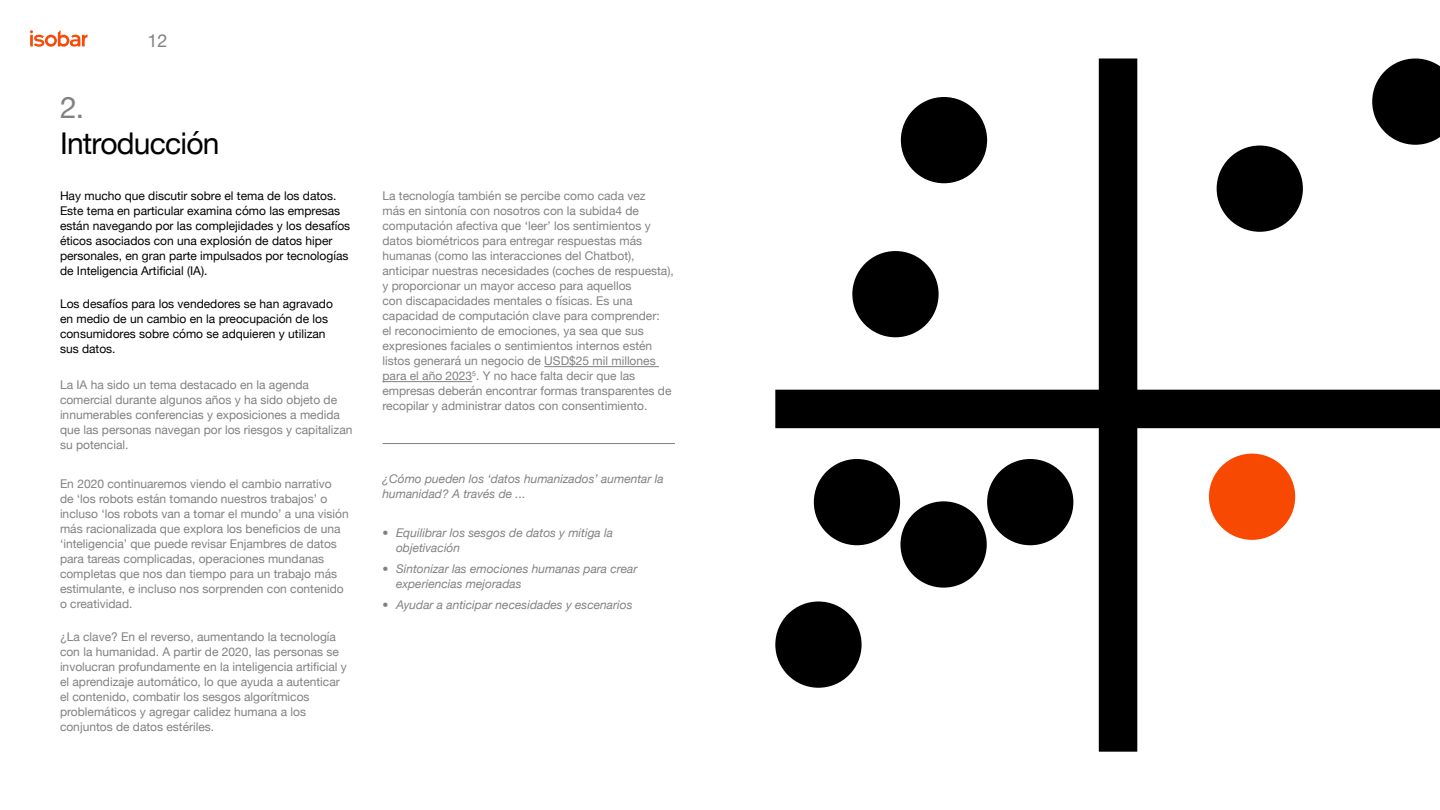
<style>
.page{position:relative;width:1440px;height:810px;background:#fff}
.page>*{position:absolute;margin:0;border:0;box-sizing:border-box;transform-origin:0 0}
.t1{font:30px "Helvetica Neue";letter-spacing:-.025em;color:#000}
.t2{font:30px "Helvetica Neue";color:#818181}
.t3{font:18px "Helvetica Neue";color:#818181}
.t4{font:12px/15px "Helvetica Neue";color:#818181}
.t5{font:12px/15px "Helvetica Neue";color:#000}
.t6{font:italic 12px/15px "Helvetica Neue";color:#818181}
</style>
<div class="page">
<svg style="left:30px;top:30px;width:57px;height:17px"></svg>
<hr style="left:544px;top:366px;width:115px;height:1px;background:#818181">
<hr style="left:382px;top:381px;width:90px;height:1px;background:#818181">
<hr style="left:382px;top:443px;width:293px;height:1px;background:#818181">
<svg style="left:775px;top:58px;width:665px;height:694px"></svg>
<h2 class="t3" style="left:148px;top:27px;width:22px">12</h2>
<h1 class="t2" style="left:60px;top:85px;width:26px">2.</h1>
<h1 class="t1" style="left:60px;top:121px;width:161px">Introducción</h1>
<p class="t5" style="left:60px;top:189px;width:292px">Hay mucho que discutir sobre el tema de los datos.<br>Este tema en particular examina cómo las empresas están navegando por las complejidades y los desafíos éticos asociados con una explosión de datos hiper personales, en gran parte impulsados por tecnologías de Inteligencia Artificial (IA).</p>
<p class="t5" style="left:60px;top:297px;width:274px">Los desafíos para los vendedores se han agravado en medio de un cambio en la preocupación de los consumidores sobre cómo se adquieren y utilizan sus datos.</p>
<p class="t4" style="left:60px;top:378px;width:294px">La IA ha sido un tema destacado en la agenda comercial durante algunos años y ha sido objeto de innumerables conferencias y exposiciones a medida que las personas navegan por los riesgos y capitalizan su potencial.</p>
<p class="t4" style="left:60px;top:477px;width:290px">En 2020 continuaremos viendo el cambio narrativo<br>de ‘los robots están tomando nuestros trabajos’ o incluso ‘los robots van a tomar el mundo’ a una visión más racionalizada que explora los beneficios de una ‘inteligencia’ que puede revisar Enjambres de datos para tareas complicadas, operaciones mundanas completas que nos dan tiempo para un trabajo más estimulante, e incluso nos sorprenden con contenido o creatividad.</p>
<p class="t4" style="left:60px;top:630px;width:288px">¿La clave? En el reverso, aumentando la tecnología con la humanidad. A partir de 2020, las personas se involucran profundamente en la inteligencia artificial y el aprendizaje automático, lo que ayuda a autenticar el contenido, combatir los sesgos algorítmicos problemáticos y agregar calidez humana a los conjuntos de datos estériles.</p>
<p class="t4" style="left:382px;top:189px;width:293px">La tecnología también se percibe como cada vez<br>más en sintonía con nosotros con la subida4 de computación afectiva que ‘leer’ los sentimientos y datos biométricos para entregar respuestas más humanas (como las interacciones del Chatbot), anticipar nuestras necesidades (coches de respuesta), y proporcionar un mayor acceso para aquellos<br>con discapacidades mentales o físicas. Es una capacidad de computación clave para comprender:<br>el reconocimiento de emociones, ya sea que sus expresiones faciales o sentimientos internos estén listos generará un negocio de USD$25 mil millones para el año 2023<sup>5</sup>. Y no hace falta decir que las empresas deberán encontrar formas transparentes de recopilar y administrar datos con consentimiento.</p>
<p class="t6" style="left:382px;top:472px;width:283px">¿Cómo pueden los ‘datos humanizados’ aumentar la humanidad? A través de ...</p>
<p class="t6" style="left:396px;top:526px;width:219px;text-indent:-14px">• Equilibrar los sesgos de datos y mitiga la objetivación</p>
<p class="t6" style="left:396px;top:562px;width:243px;text-indent:-14px">• Sintonizar las emociones humanas para crear experiencias mejoradas</p>
<p class="t6" style="left:382px;top:598px;width:251px">• Ayudar a anticipar necesidades y escenarios</p>
</div>
